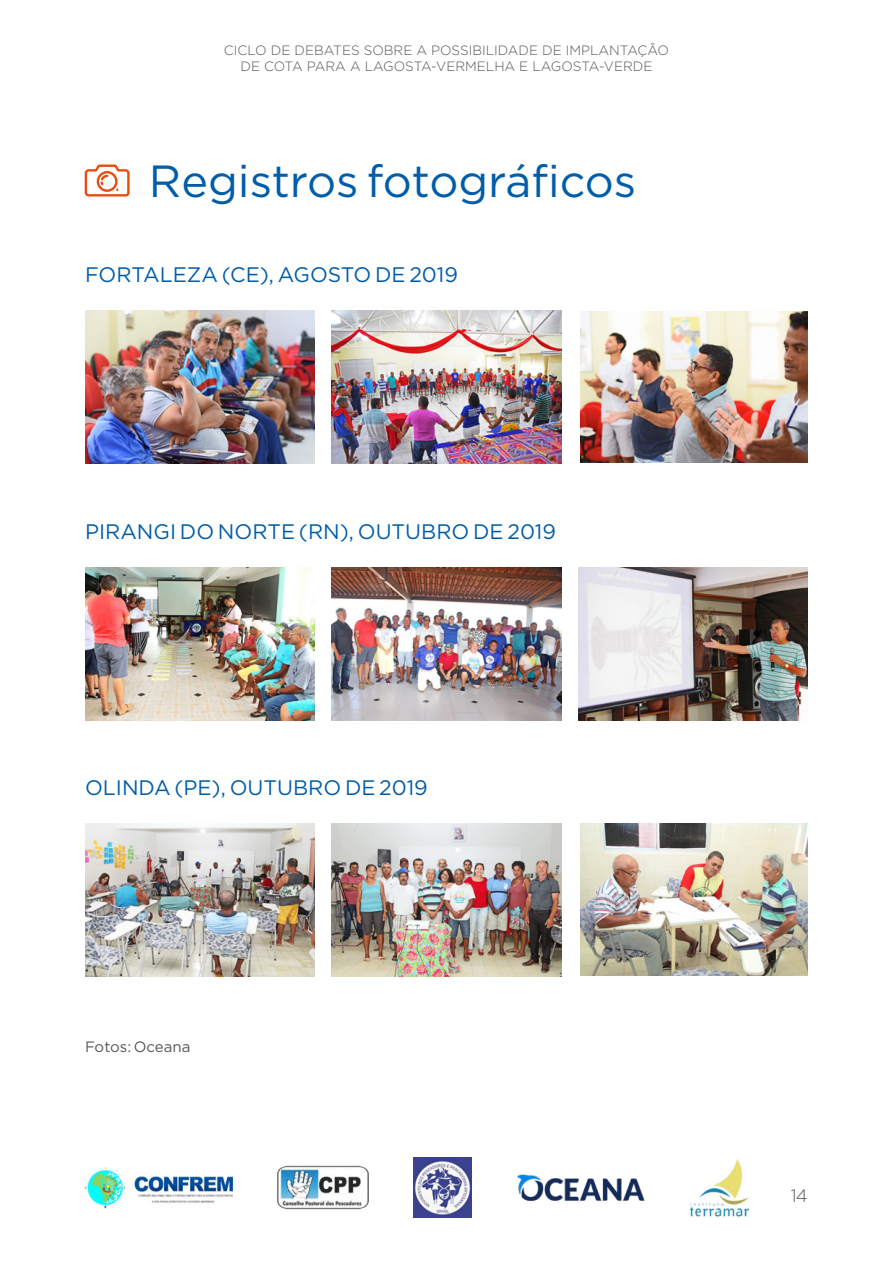
<style>
.page{position:relative;width:893px;height:1263px;background:#fff}
.page>*{position:absolute;margin:0;border:0;box-sizing:border-box;transform-origin:0 0}
.Titulo{font:45px "Gotham";color:#005da9}
.Subtitulo{font:21px "Gotham";color:#005da9}
.t1{font:300 18px "Gotham";color:#575756}
.Subtitulo-2{font:15px "Gotham";color:#575756}
.t2{font:300 13.5px/16.2px "Gotham";color:#575756;text-align:center}
</style>
<div class="page">
<img style="left:277px;top:1165px;width:92px;height:45px">
<img style="left:690px;top:1159px;width:59px;height:58px">
<img style="left:85px;top:1167px;width:147px;height:41px">
<img style="left:517px;top:1174px;width:128px;height:27px">
<svg style="left:413px;top:1158px;width:59px;height:59px"></svg>
<svg style="left:84px;top:164px;width:46px;height:33px"></svg>
<img style="left:332px;top:311px;width:229px;height:152px">
<img style="left:580px;top:311px;width:228px;height:152px">
<img style="left:85px;top:310px;width:229px;height:153px">
<img style="left:579px;top:567px;width:229px;height:153px">
<img style="left:85px;top:567px;width:229px;height:153px">
<img style="left:332px;top:567px;width:229px;height:153px">
<img style="left:580px;top:824px;width:228px;height:151px">
<img style="left:85px;top:824px;width:229px;height:152px">
<img style="left:332px;top:824px;width:229px;height:152px">
<p class="t2" style="left:224px;top:42px;width:447px">CICLO DE DEBATES SOBRE A POSSIBILIDADE DE IMPLANTAÇÃO<br>DE COTA PARA A LAGOSTA-VERMELHA E LAGOSTA-VERDE</p>
<p class="Titulo" style="left:149px;top:152px;width:489px">Registros fotográficos</p>
<p class="Subtitulo" style="left:85px;top:261px;width:374px">FORTALEZA (CE), AGOSTO DE 2019</p>
<p class="Subtitulo" style="left:85px;top:518px;width:472px">PIRANGI DO NORTE (RN), OUTUBRO DE 2019</p>
<p class="Subtitulo" style="left:85px;top:774px;width:344px">OLINDA (PE), OUTUBRO DE 2019</p>
<p class="Subtitulo-2" style="left:85px;top:1037px;width:107px">Fotos: Oceana</p>
<p class="t1" style="left:791px;top:1184px;width:19px">14</p>
</div>
